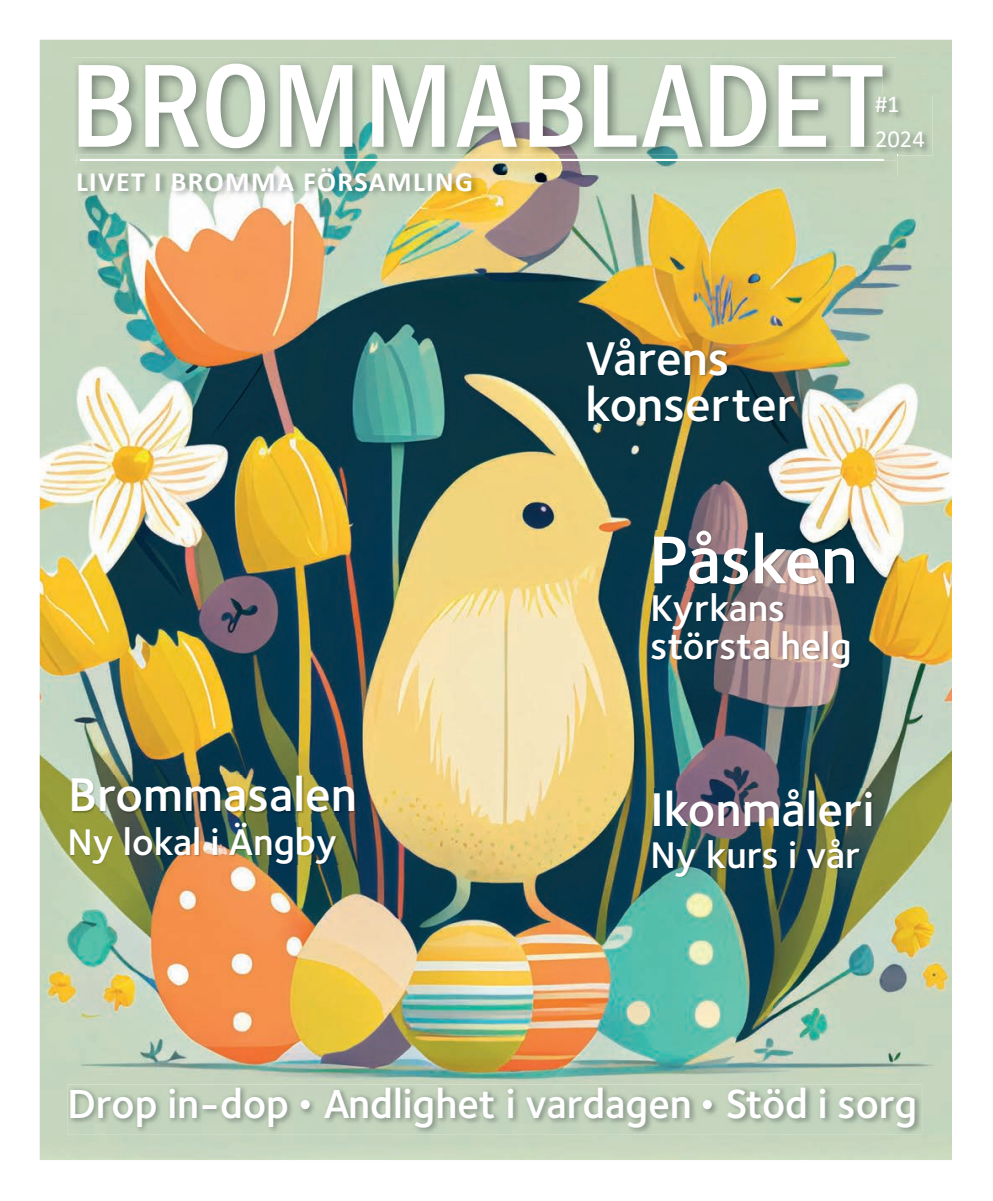
<style>
.page{position:relative;width:993px;height:1201px;background:#fff}
.page>*{position:absolute;margin:0;border:0;box-sizing:border-box;transform-origin:0 0}
.t1{font:500 condensed 122.5px "Franklin Gothic";letter-spacing:.02em;color:#fff}
.t2{font:600 70px "Foundry Sterling";letter-spacing:-.01em;color:#fff}
.t3{font:600 49px/45.5px "Foundry Sterling";color:#fff}
.t4{font:600 42px "Foundry Sterling";color:#fff}
.t5{font:600 38.5px/38.5px "Foundry Sterling";color:#fff}
.t6{font:700 28px "Calibri";letter-spacing:.05em;color:#fff}
.t7{font:24.5px/35px "Calibri";color:#fff}
</style>
<div class="page">
<img style="left:40px;top:40px;width:911px;height:1120px">
<img style="left:73px;top:57px;width:822px;height:103px">
<img style="left:710px;top:65px;width:172px;height:82px">
<img style="left:76px;top:155px;width:821px;height:20px">
<img style="left:76px;top:154px;width:819px;height:6px">
<hr style="left:80px;top:159px;width:803px;height:2px;background:#fff">
<img style="left:873px;top:95px;width:59px;height:60px">
<img style="left:873px;top:95px;width:9px;height:52px">
<svg style="left:873px;top:154px;width:24px;height:1px"></svg>
<img style="left:76px;top:165px;width:404px;height:32px">
<img style="left:586px;top:338px;width:210px;height:86px">
<img style="left:73px;top:775px;width:283px;height:38px">
<img style="left:651px;top:592px;width:199px;height:77px">
<img style="left:654px;top:789px;width:220px;height:39px">
<img style="left:653px;top:839px;width:208px;height:38px">
<img style="left:70px;top:822px;width:268px;height:42px">
<img style="left:654px;top:530px;width:201px;height:55px">
<img style="left:68px;top:1084px;width:853px;height:50px">
<h1 class="t1" style="left:71px;top:26px;width:810px">BROMMABLADET</h1>
<p class="t7" style="left:874px;top:86px;width:51px">#1<br>2024</p>
<p class="t6" style="left:76px;top:162px;width:398px">LIVET I BROMMA FÖRSAMLING</p>
<p class="t3" style="left:68px;top:773px;width:290px">Brommasalen</p>
<p class="t5" style="left:67px;top:823px;width:271px">Ny lokal i Ängby</p>
<p class="t3" style="left:585px;top:337px;width:212px">Vårens konserter</p>
<h2 class="t2" style="left:648px;top:518px;width:210px">Påsken</h2>
<p class="t5" style="left:650px;top:590px;width:202px">Kyrkans största helg</p>
<p class="t3" style="left:650px;top:788px;width:225px">Ikonmåleri</p>
<p class="t5" style="left:650px;top:837px;width:211px">Ny kurs i vår</p>
<p class="t4" style="left:67px;top:1078px;width:851px">Drop in-dop <sup>.</sup> Andlighet i vardagen <sup>.</sup> Stöd i sorg</p>
</div>
